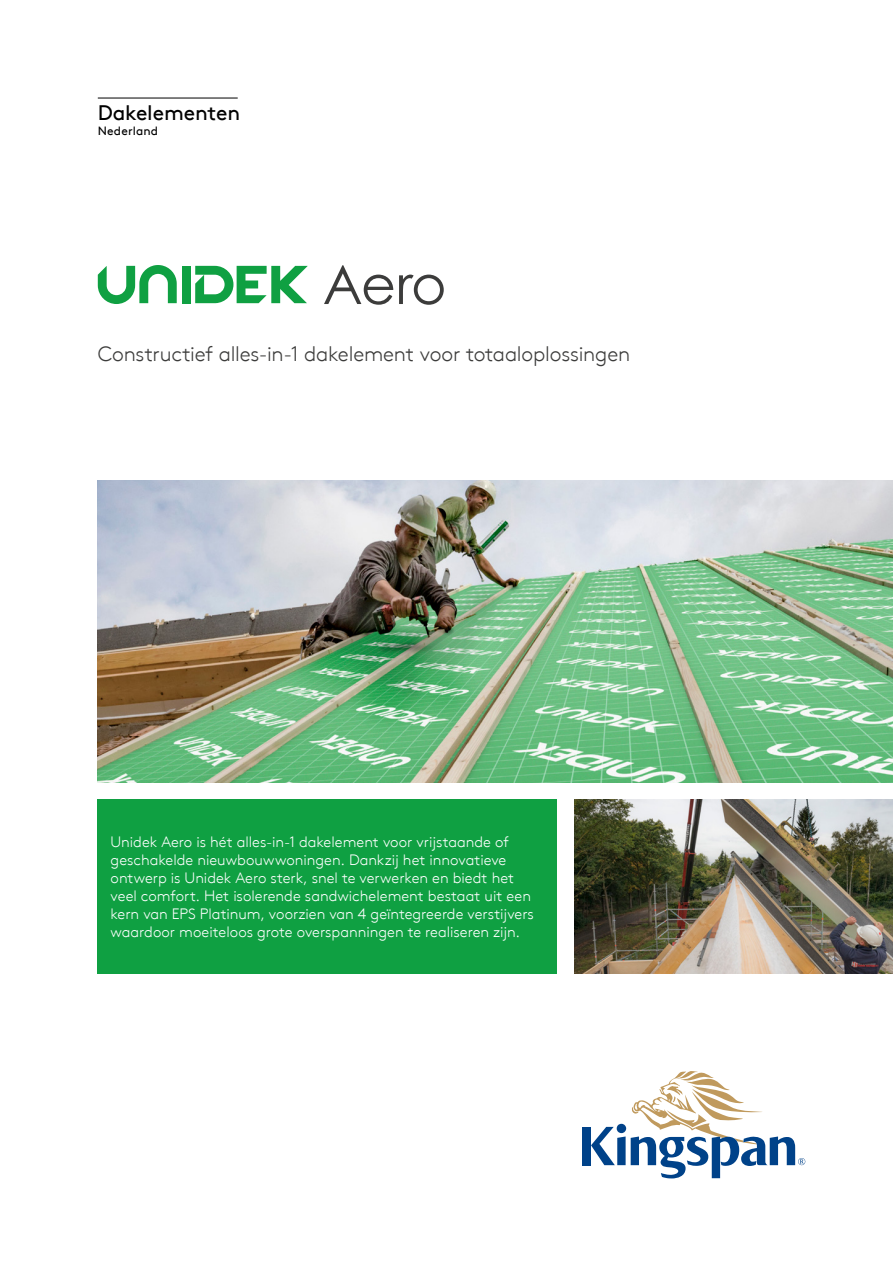
<style>
.page{position:relative;width:893px;height:1263px;background:#fff}
.page>*{position:absolute;margin:0;border:0;box-sizing:border-box;transform-origin:0 0}
.t1{font:54px "Century Gothic Pro";color:#3c3c3b}
.t2{font:300 21px "Kingspan Brown TT";letter-spacing:-.01em;color:#3c3c3b}
.t3{font:21px "Kingspan Brown TT";letter-spacing:-.005em;color:#000}
.t4{font:300 15px/18px "Kingspan Brown TT";color:#fff}
.t5{font:12px "Kingspan Brown TT";letter-spacing:.01em;color:#000}
</style>
<div class="page">
<div style="left:583px;top:1127px;width:8px;height:38px;background:#004289"></div>
<svg style="left:591px;top:1071px;width:214px;height:107px"></svg>
<div style="left:98px;top:799px;width:459px;height:175px;background:#0fa042"></div>
<img style="left:574px;top:799px;width:319px;height:175px">
<img style="left:98px;top:480px;width:795px;height:302px">
<div style="left:182px;top:266px;width:8px;height:37px;background:#0fa042"></div>
<svg style="left:98px;top:265px;width:79px;height:39px"></svg>
<svg style="left:195px;top:266px;width:113px;height:37px"></svg>
<hr style="left:98px;top:98px;width:140px;height:1px;background:#000">
<h2 class="t3" style="left:98px;top:97px;width:144px">Dakelementen</h2>
<p class="t5" style="left:98px;top:122px;width:62px">Nederland</p>
<h1 class="t1" style="left:323px;top:252px;width:125px">Aero</h1>
<h2 class="t2" style="left:98px;top:338px;width:534px">Constructief alles-in-1 dakelement voor totaaloplossingen</h2>
<p class="t4" style="left:111px;top:832px;width:425px">Unidek Aero is hét alles-in-1 dakelement voor vrijstaande of geschakelde nieuwbouwwoningen. Dankzij het innovatieve ontwerp is Unidek Aero sterk, snel te verwerken en biedt het veel comfort. Het isolerende sandwichelement bestaat uit een kern van EPS Platinum, voorzien van 4 geïntegreerde verstijvers waardoor moeiteloos grote overspanningen te realiseren zijn.</p>
</div>
